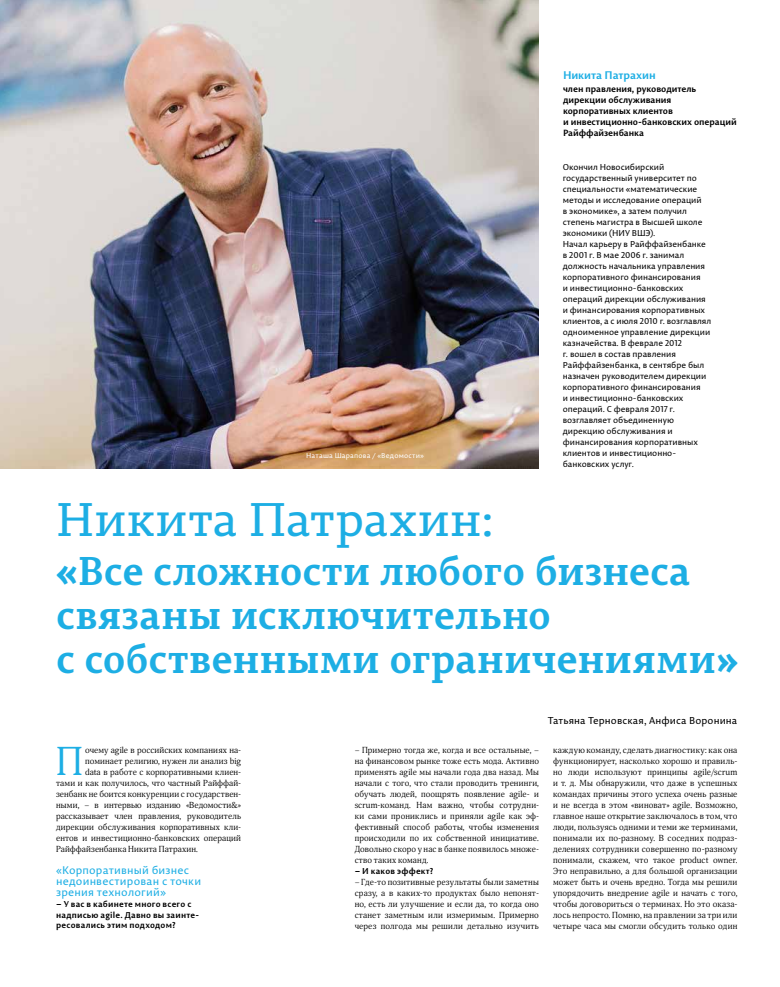
<style>
.page{position:relative;width:780px;height:987px;background:#fff}
.page>*{position:absolute;margin:0;border:0;box-sizing:border-box;transform-origin:0 0}
.t1{font:47px "Permian Slab Serif Typeface";letter-spacing:-.005em;color:#1daee4}
.t2{font:700 40px/44px "Permian Slab Serif Typeface";letter-spacing:-.005em;color:#1daee4}
.t3{font:39.1px "Orbi";color:#1daee4}
.t4{font:11px/11px "Permian Sans Typeface";letter-spacing:.015em;color:#1daee4}
.t5{font:700 11px "Permian Sans Typeface";letter-spacing:-.005em;color:#1daee4}
.t6{font:10px "Permian Sans Typeface";letter-spacing:.01em;color:#000}
.t7{font:700 9px/11px "Permian Sans Typeface";letter-spacing:-.005em;color:#000}
.t8{font:8.5px/11px "Orbi";letter-spacing:.01em;color:#000;text-align:justify}
.t9{font:8.5px/11px "Permian Sans Typeface";letter-spacing:-.005em;color:#000}
.t10{font:700 8.5px/10.5px "Permian Sans Typeface";letter-spacing:.02em;color:#000}
.t11{font:7px "Permian Sans Typeface";letter-spacing:.025em;color:#fff}
</style>
<div class="page">
<img style="left:0;top:0;width:538px;height:468px">
<p class="t11" style="left:306px;top:450px;width:119px">Наташа Шарапова / «Ведомости»</p>
<p class="t5" style="left:563px;top:66px;width:94px">Никита Патрахин</p>
<p class="t7" style="left:563px;top:83px;width:175px">член правления, руководитель дирекции обслуживания корпоративных клиентов<br>и инвестиционно-банковских операций<br>Райффайзенбанка</p>
<p class="t9" style="left:562px;top:161px;width:150px">Окончил Новосибирский государственный университет по специальности «математические методы и исследование операций<br>в экономике», а затем получил степень магистра в Высшей школе экономики (НИУ ВШЭ).<br>Начал карьеру в Райффайзенбанке в 2001 г. В мае 2006 г. занимал должность начальника управления корпоративного финансирования<br>и инвестиционно-банковских операций дирекции обслуживания и финансирования корпоративных клиентов, а с июля 2010 г. возглавлял одноименное управление дирекции казначейства. В феврале 2012<br>г. вошел в состав правления<br>Райффайзенбанка, в сентябре был назначен руководителем дирекции корпоративного финансирования<br>и инвестиционно-банковских операций. С февраля 2017 г. возглавляет объединенную дирекцию обслуживания и финансирования корпоративных клиентов и инвестиционно&shy;банковских услуг.</p>
<h1 class="t1" style="left:56px;top:481px;width:439px">Никита Патрахин:</h1>
<h2 class="t2" style="left:56px;top:546px;width:683px">«Все сложности любого бизнеса связаны исключительно<br>с собственными ограничениями»</h2>
<h3 class="t3" style="left:56px;top:735px;width:29px">П</h3>
<p class="t8" style="left:85px;top:744px;width:157px">очему agile в российских компаниях на-</p>
<p class="t8" style="left:85px;top:755px;width:157px">поминает религию, нужен ли анализ big</p>
<p class="t8" style="left:85px;top:766px;width:157px">data в работе с корпоративными клиен-</p>
<p class="t8" style="left:56px;top:777px;width:186px">тами и как получилось, что частный Райффай-</p>
<p class="t8" style="left:56px;top:788px;width:186px">зенбанк не боится конкуренции с государствен-</p>
<p class="t8" style="left:56px;top:799px;width:186px">ными, – в интервью изданию «Ведомости&amp;»</p>
<p class="t8" style="left:56px;top:810px;width:186px">рассказывает член правления, руководитель</p>
<p class="t8" style="left:56px;top:821px;width:186px">дирекции обслуживания корпоративных кли-</p>
<p class="t8" style="left:56px;top:832px;width:186px">ентов и инвестиционно-банковских операций</p>
<p class="t8" style="left:56px;top:843px;width:143px">Райффайзенбанка Никита Патрахин.</p>
<p class="t4" style="left:56px;top:864px;width:146px">«Корпоративный бизнес недоинвестирован с точки зрения технологий»</p>
<p class="t10" style="left:56px;top:898px;width:144px">– У вас в кабинете много всего с надписью agile. Давно вы заинте&shy;ресовались этим подходом?</p>
<p class="t8" style="left:354px;top:744px;width:186px">– Примерно тогда же, когда и все остальные, – на финансовом рынке тоже есть мода. Активно применять agile мы начали года два назад. Мы начали с того, что стали проводить тренинги, обучать людей, поощрять появление agile- и scrum-команд. Нам важно, чтобы сотрудни&shy;ки сами прониклись и приняли agile как эф&shy;фективный способ работы, чтобы изменения происходили по их собственной инициативе.<br>Довольно скоро у нас в банке появилось множе&shy;ство таких команд.</p>
<p class="t10" style="left:354px;top:865px;width:80px">– И каков эффект?</p>
<p class="t8" style="left:354px;top:876px;width:186px">– Где-то позитивные результаты были заметны сразу, а в каких-то продуктах было непонят&shy;но, есть ли улучшение и если да, то когда оно станет заметным или измеримым. Примерно через полгода мы решили детально изучить</p>
<p class="t6" style="left:548px;top:712px;width:191px">Татьяна Терновская, Анфиса Воронина</p>
<p class="t8" style="left:553px;top:744px;width:186px">каждую команду, сделать диагностику: как она функционирует, насколько хорошо и правиль&shy;но люди используют принципы agile/scrum и т. д. Мы обнаружили, что даже в успешных командах причины этого успеха очень разные и не всегда в этом «виноват» agile. Возможно, главное наше открытие заключалось в том, что люди, пользуясь одними и теми же терминами, понимали их по-разному. В соседних подраз&shy;делениях сотрудники совершенно по-разному понимали, скажем, что такое product owner.<br>Это неправильно, а для большой организации может быть и очень вредно. Тогда мы решили упорядочить внедрение agile и начать с того, чтобы договориться о терминах. Но это оказа&shy;лось непросто. Помню, на правлении за три или четыре часа мы смогли обсудить только один</p>
</div>
